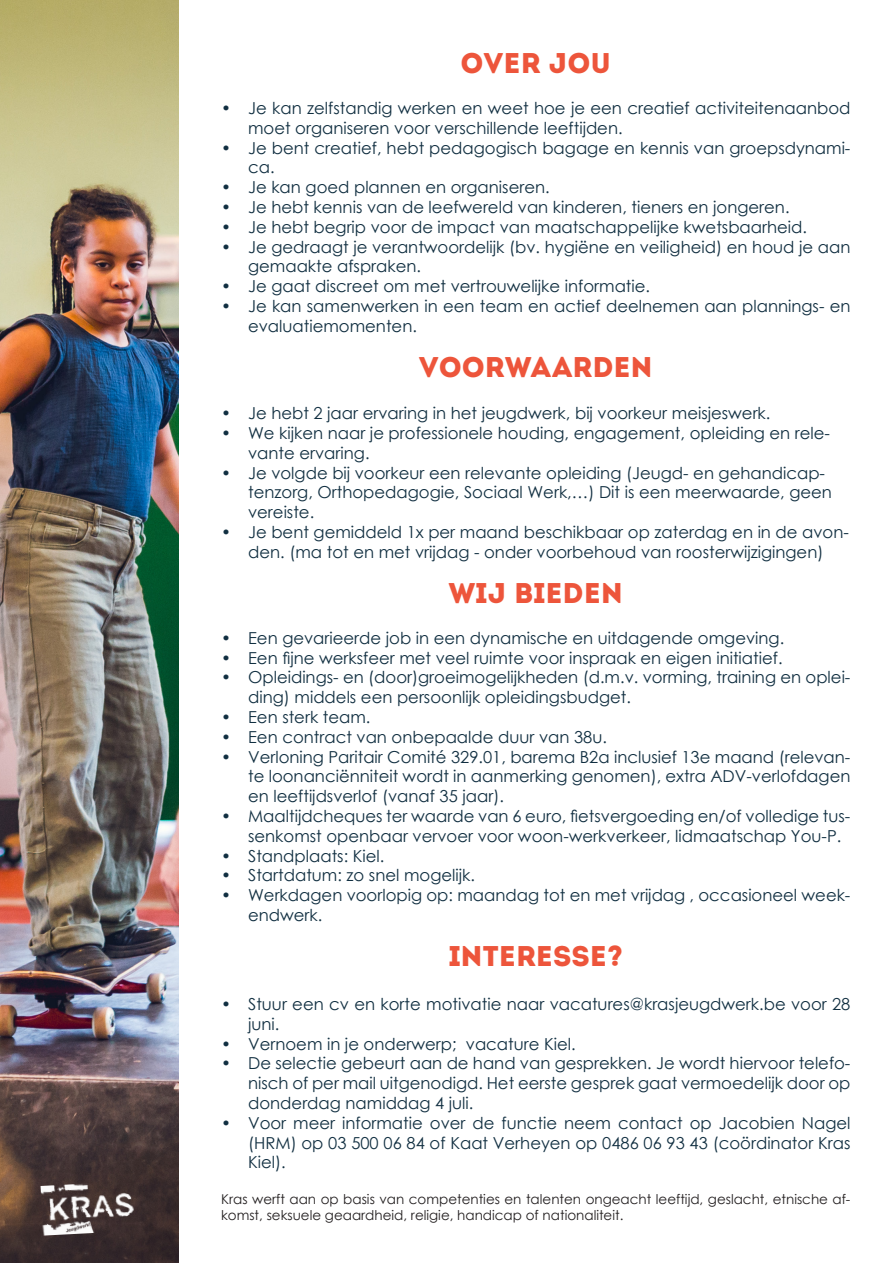
<style>
.page{position:relative;width:893px;height:1263px;background:#fff}
.page>*{position:absolute;margin:0;border:0;box-sizing:border-box;transform-origin:0 0}
.t1{font:28.5px "Intro";color:#ed553b}
.t2{font:16.5px/19.8px "Century Gothic";color:#112f41}
.t3{font:13.5px/16.2px "Century Gothic";color:#231f20}
</style>
<div class="page">
<img style="left:0;top:0;width:179px;height:1263px">
<img style="left:41px;top:1181px;width:97px;height:54px">
<p class="t1" style="left:461px;top:46px;width:152px">OVER JOU</p>
<p class="t2" style="left:248px;top:98px;width:604px;text-indent:-27px">• Je kan zelfstandig werken en weet hoe je een creatief activiteitenaanbod moet organiseren voor verschillende leeftijden.</p>
<p class="t2" style="left:248px;top:137px;width:604px;text-indent:-27px">• Je bent creatief, hebt pedagogisch bagage en kennis van groepsdynami&shy;ca.</p>
<p class="t2" style="left:221px;top:177px;width:330px">• Je kan goed plannen en organiseren.</p>
<p class="t2" style="left:221px;top:197px;width:570px">• Je hebt kennis van de leefwereld van kinderen, tieners en jongeren.</p>
<p class="t2" style="left:221px;top:217px;width:587px">• Je hebt begrip voor de impact van maatschappelijke kwetsbaarheid.</p>
<p class="t2" style="left:248px;top:236px;width:604px;text-indent:-27px">• Je gedraagt je verantwoordelijk (bv. hygiëne en veiligheid) en houd je aan gemaakte afspraken.</p>
<p class="t2" style="left:221px;top:276px;width:430px">• Je gaat discreet om met vertrouwelijke informatie.</p>
<p class="t2" style="left:248px;top:296px;width:604px;text-indent:-27px">• Je kan samenwerken in een team en actief deelnemen aan plannings- en evaluatiemomenten.</p>
<p class="t1" style="left:419px;top:350px;width:236px">VOORWAARDEN</p>
<p class="t2" style="left:221px;top:403px;width:551px">• Je hebt 2 jaar ervaring in het jeugdwerk, bij voorkeur meisjeswerk.</p>
<p class="t2" style="left:248px;top:423px;width:583px;text-indent:-27px">• We kijken naar je professionele houding, engagement, opleiding en rele&shy;vante ervaring.</p>
<p class="t2" style="left:248px;top:462px;width:585px;text-indent:-27px">• Je volgde bij voorkeur een relevante opleiding (Jeugd- en gehandicap&shy;tenzorg, Orthopedagogie, Sociaal Werk,…) Dit is een meerwaarde, geen vereiste.</p>
<p class="t2" style="left:221px;top:522px;width:629px;text-align:center">• Je bent gemiddeld 1x per maand beschikbaar op zaterdag en in de avon&shy;den. (ma tot en met vrijdag - onder voorbehoud van roosterwijzigingen)</p>
<p class="t1" style="left:449px;top:576px;width:176px">WIJ BIEDEN</p>
<p class="t2" style="left:221px;top:628px;width:565px">• Een gevarieerde job in een dynamische en uitdagende omgeving.</p>
<p class="t2" style="left:221px;top:647px;width:563px">• Een fijne werksfeer met veel ruimte voor inspraak en eigen initiatief.</p>
<p class="t2" style="left:248px;top:667px;width:604px;text-indent:-27px">• Opleidings- en (door)groeimogelijkheden (d.m.v. vorming, training en oplei&shy;ding) middels een persoonlijk opleidingsbudget.</p>
<p class="t2" style="left:221px;top:707px;width:151px">• Een sterk team.</p>
<p class="t2" style="left:221px;top:727px;width:387px">• Een contract van onbepaalde duur van 38u.</p>
<p class="t2" style="left:248px;top:746px;width:604px;text-align:justify;text-indent:-27px">• Verloning Paritair Comité 329.01, barema B2a inclusief 13e maand (relevan&shy;te loonanciënniteit wordt in aanmerking genomen), extra ADV-verlofdagen en leeftijdsverlof (vanaf 35 jaar).</p>
<p class="t2" style="left:248px;top:806px;width:604px;text-indent:-27px">• Maaltijdcheques ter waarde van 6 euro, fietsvergoeding en/of volledige tus&shy;senkomst openbaar vervoer voor woon-werkverkeer, lidmaatschap You-P.</p>
<p class="t2" style="left:221px;top:845px;width:165px">• Standplaats: Kiel.</p>
<p class="t2" style="left:221px;top:865px;width:255px">• Startdatum: zo snel mogelijk.</p>
<p class="t2" style="left:248px;top:885px;width:604px;text-indent:-27px">• Werkdagen voorlopig op: maandag tot en met vrijdag , occasioneel week&shy;endwerk.</p>
<p class="t1" style="left:449px;top:939px;width:175px">INTERESSE?</p>
<p class="t2" style="left:248px;top:994px;width:604px;text-indent:-27px">• Stuur een cv en korte motivatie naar vacatures@krasjeugdwerk.be voor 28 juni.</p>
<p class="t2" style="left:221px;top:1033px;width:356px">• Vernoem in je onderwerp; vacature Kiel.</p>
<p class="t2" style="left:248px;top:1053px;width:604px;text-align:justify;text-indent:-27px">• De selectie gebeurt aan de hand van gesprekken. Je wordt hiervoor telefo&shy;nisch of per mail uitgenodigd. Het eerste gesprek gaat vermoedelijk door op donderdag namiddag 4 juli.</p>
<p class="t2" style="left:248px;top:1113px;width:604px;text-align:justify;text-indent:-27px">• Voor meer informatie over de functie neem contact op Jacobien Nagel (HRM) op 03 500 06 84 of Kaat Verheyen op 0486 06 93 43 (coördinator Kras Kiel).</p>
<p class="t3" style="left:221px;top:1191px;width:631px">Kras werft aan op basis van competenties en talenten ongeacht leeftijd, geslacht, etnische af&shy;komst, seksuele geaardheid, religie, handicap of nationaliteit.</p>
</div>
